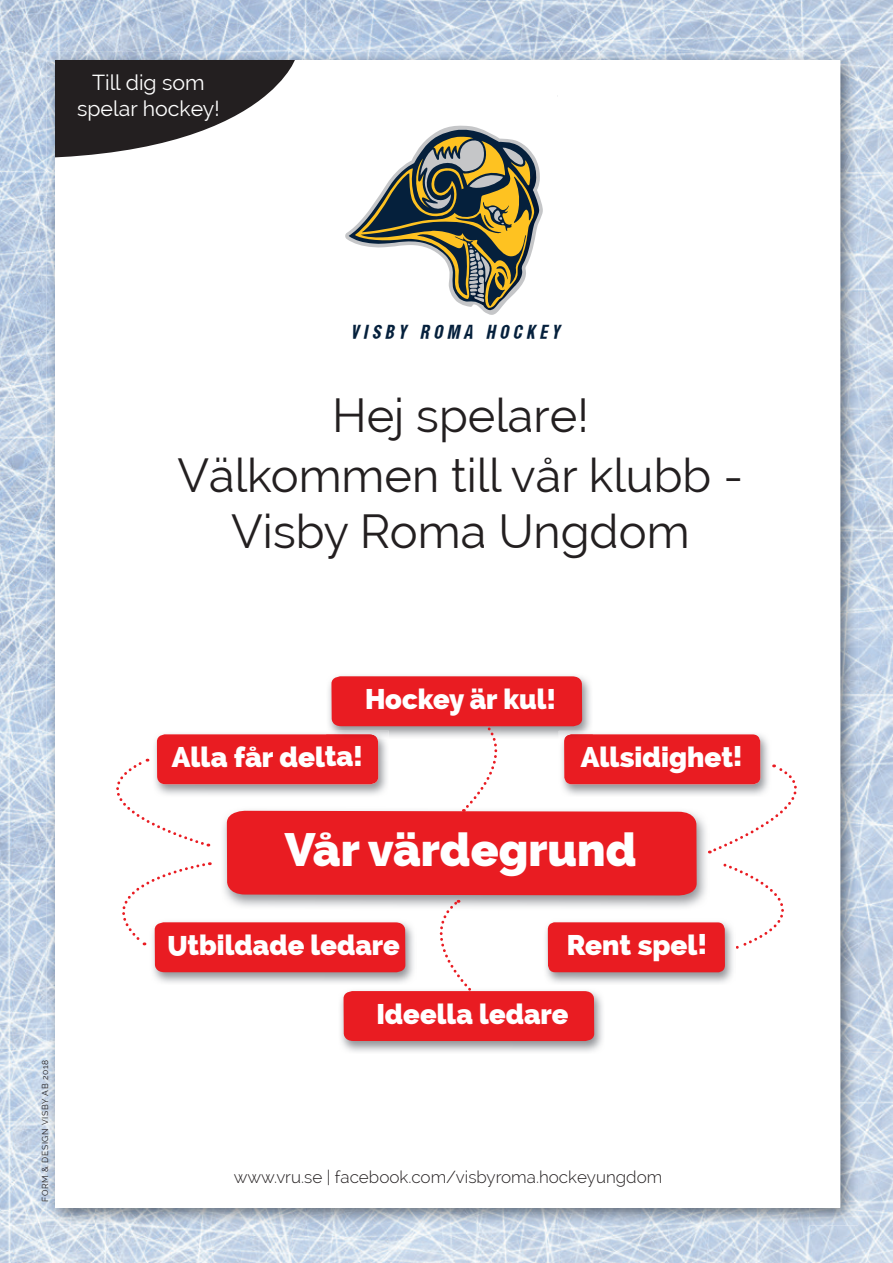
<style>
.page{position:relative;width:893px;height:1263px;background:#fff}
.page>*{position:absolute;margin:0;border:0;box-sizing:border-box;transform-origin:0 0}
.t1{font:46.8px/57.9px "Raleway";color:#231f20;text-align:center}
.t2{font:800 46.8px "Raleway";color:#fff}
.t3{font:800 28.5px "Raleway";letter-spacing:-.005em;color:#fff;scale:.96 1}
.t4{font:800 28.5px "Raleway";letter-spacing:-.005em;color:#fff}
.t5{font:21.3px/25.5px "Raleway";color:#fff;text-align:center}
.t6{font:300 17.1px "Raleway";color:#231f20}
.t7{font:13.95px "NHL Edge Nashville";letter-spacing:-.08em;color:#05203c}
.t8{font:8.55px "Raleway";letter-spacing:.075em;color:#231f20}
</style>
<div class="page">
<img style="left:0;top:0;width:893px;height:1263px">
<img style="left:46px;top:51px;width:812px;height:53px">
<img style="left:46px;top:104px;width:50px;height:1121px">
<img style="left:808px;top:104px;width:50px;height:1121px">
<img style="left:96px;top:1208px;width:712px;height:17px">
<div style="left:55px;top:60px;width:785px;height:1148px;background:#fff"></div>
<svg style="left:55px;top:60px;width:240px;height:98px"></svg>
<img style="left:697px;top:816px;width:12px;height:87px">
<img style="left:697px;top:734px;width:72px;height:61px">
<div style="left:564px;top:734px;width:196px;height:50px;background:#e91c22;border-radius:8px"></div>
<svg style="left:709px;top:763px;width:88px;height:90px"></svg>
<svg style="left:723px;top:863px;width:61px;height:86px"></svg>
<img style="left:697px;top:919px;width:38px;height:64px">
<div style="left:548px;top:922px;width:177px;height:50px;background:#e91c22;border-radius:7px"></div>
<svg style="left:116px;top:676px;width:581px;height:365px"></svg>
<svg style="left:345px;top:125px;width:198px;height:190px"></svg>
<p class="t5" style="left:77px;top:70px;width:144px">Till dig som spelar hockey!</p>
<p class="t8" style="left:40px;top:1202px;width:143px;rotate:-90deg">FORM &amp; DESIGN VISBY AB 2018</p>
<p class="t7" style="left:349px;top:325px;width:216px">VISBY ROMA HOCKEY</p>
<p class="t1" style="left:177px;top:387px;width:567px">Hej spelare!<br>Välkommen till vår klubb -<br>Visby Roma Ungdom</p>
<p class="t3" style="left:365px;top:683px;width:200px">Hockey är kul!</p>
<p class="t4" style="left:172px;top:740px;width:192px">Alla får delta!</p>
<p class="t4" style="left:581px;top:740px;width:163px">Allsidighet!</p>
<p class="t2" style="left:285px;top:822px;width:353px">Vår värdegrund</p>
<p class="t3" style="left:167px;top:929px;width:244px">Utbildade ledare</p>
<p class="t4" style="left:567px;top:928px;width:142px">Rent spel!</p>
<p class="t3" style="left:376px;top:997px;width:202px">Ideella ledare</p>
<p class="t6" style="left:234px;top:1167px;width:430px">www.vru.se | facebook.com/visbyroma.hockeyungdom</p>
</div>
